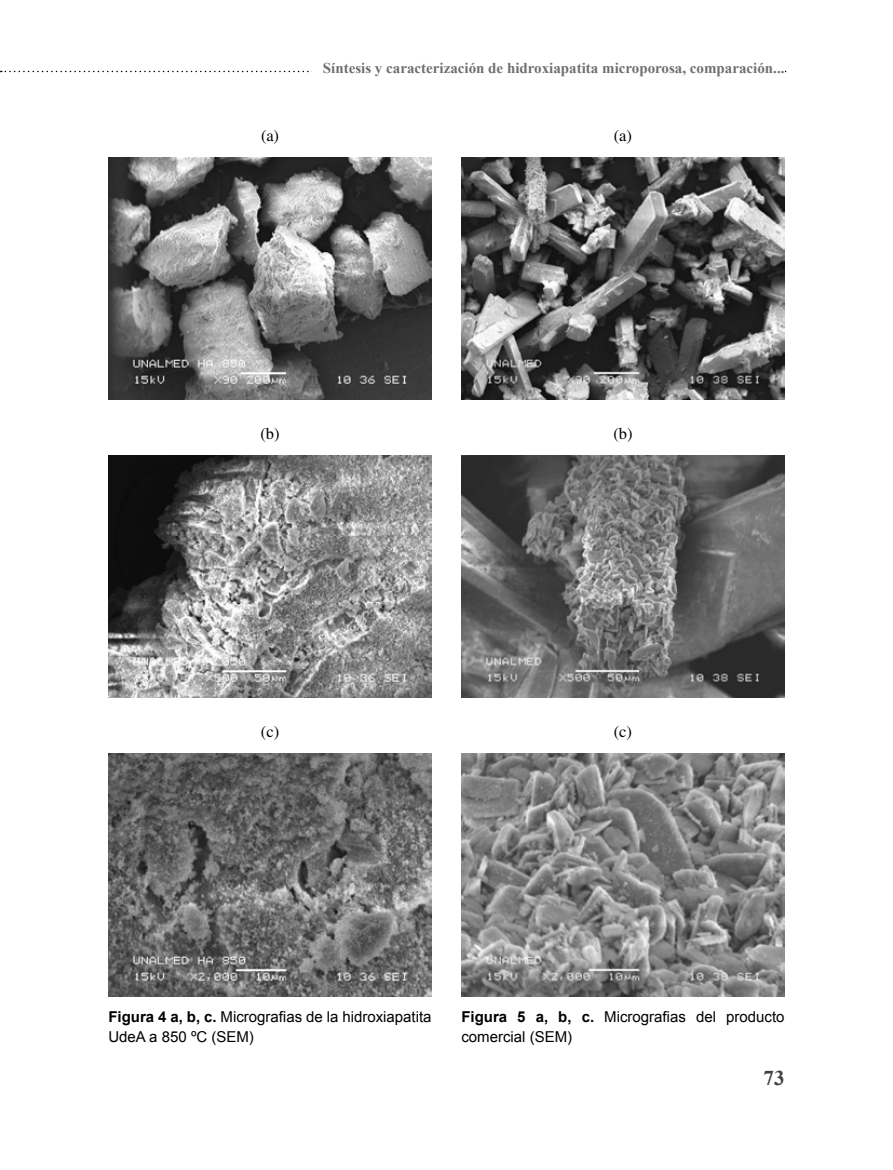
<style>
.page{position:relative;width:893px;height:1170px;background:#fff}
.page>*{position:absolute;margin:0;border:0;box-sizing:border-box;transform-origin:0 0}
.t1{font:700 21px "Times New Roman";color:#414142}
.t2{font:16.5px "Times";color:#000}
.t3{font:15px/19.5px "Arial";color:#000}
.t4{font:700 15px "Times New Roman";color:#6d6f71}
.s1{font-weight:700}
</style>
<div class="page">
<svg style="left:0;top:71px;width:312px;height:1px"></svg>
<img style="left:108px;top:157px;width:324px;height:242px">
<img style="left:108px;top:455px;width:324px;height:243px">
<img style="left:108px;top:753px;width:324px;height:243px">
<img style="left:461px;top:157px;width:323px;height:242px">
<img style="left:461px;top:455px;width:323px;height:243px">
<img style="left:461px;top:753px;width:323px;height:243px">
<p class="t2" style="left:261px;top:126px;width:19px">(a)</p>
<p class="t4" style="left:323px;top:57px;width:463px">Síntesis y caracterización de hidroxiapatita microporosa, comparación...</p>
<p class="t2" style="left:614px;top:126px;width:20px">(a)</p>
<p class="t2" style="left:260px;top:424px;width:21px">(b)</p>
<p class="t2" style="left:613px;top:424px;width:21px">(b)</p>
<p class="t2" style="left:261px;top:722px;width:20px">(c)</p>
<p class="t2" style="left:614px;top:722px;width:20px">(c)</p>
<p class="t3" style="left:108px;top:1007px;width:325px"><span class="s1">Figura 4 a, b, c.</span> Micrografias de la hidroxiapatita<br>UdeA a 850 ºC (SEM)</p>
<p class="t3" style="left:461px;top:1007px;width:325px"><span class="s1">Figura 5 a, b, c.</span> Micrografias del producto comercial (SEM)</p>
<h1 class="t1" style="left:763px;top:1063px;width:22px">73</h1>
</div>
